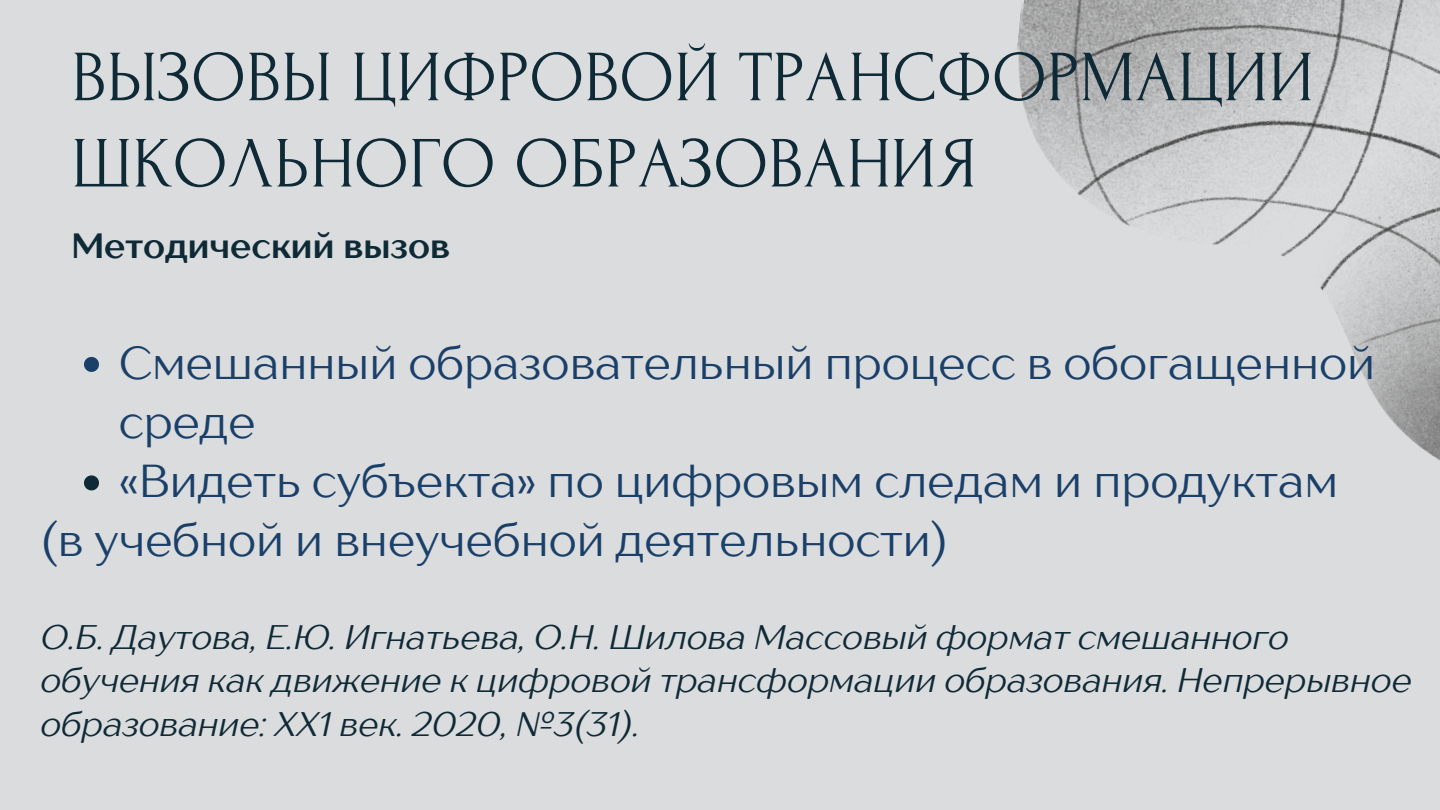
<style>
.page{position:relative;width:1440px;height:810px;background:#dbdcdd}
.page>*{position:absolute;margin:0;border:0;box-sizing:border-box;transform-origin:0 0}
.t1{font:72px "Forum";color:#0f2a37}
.t2{font:46px/59.2px "TT Drugs";color:#1a406a}
.t3{font:700 35px "TT Drugs";color:#0f2a37}
.t4{font:italic 34px/43.5px "TT Drugs";color:#0f2a37}
</style>
<div class="page">
<img style="left:1017px;top:0;width:423px;height:461px">
<svg style="left:84px;top:357px;width:15px;height:15px"></svg>
<svg style="left:84px;top:475px;width:15px;height:15px"></svg>
<p class="t1" style="left:71px;top:39px;width:1244px">ВЫЗОВЫ ЦИФРОВОЙ ТРАНСФОРМАЦИИ</p>
<p class="t1" style="left:71px;top:125px;width:907px">ШКОЛЬНОГО ОБРАЗОВАНИЯ</p>
<p class="t3" style="left:71px;top:224px;width:380px">Методический вызов</p>
<p class="t2" style="left:119px;top:332px;width:1258px">Смешанный образовательный процесс в обогащенной среде</p>
<p class="t2" style="left:119px;top:451px;width:1221px">«Видеть субъекта» по цифровым следам и продуктам</p>
<p class="t2" style="left:40px;top:510px;width:909px">(в учебной и внеучебной деятельности)</p>
<p class="t4" style="left:40px;top:614px;width:1373px">О.Б. Даутова, Е.Ю. Игнатьева, О.Н. Шилова Массовый формат смешанного обучения как движение к цифровой трансформации образования. Непрерывное образование: ХХ1 век. 2020, №3(31).</p>
</div>
